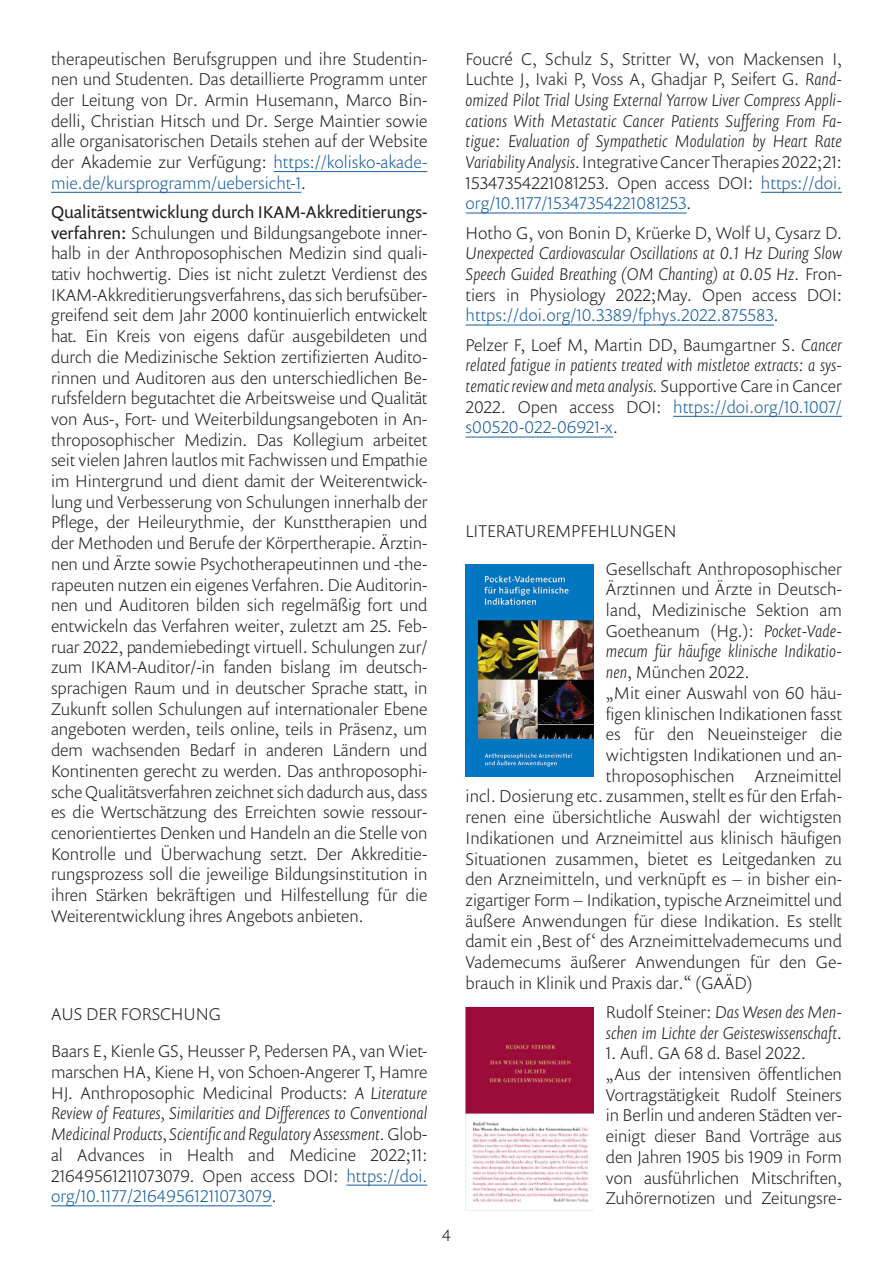
<style>
.page{position:relative;width:893px;height:1263px;background:#fff}
.page>*{position:absolute;margin:0;border:0;box-sizing:border-box;transform-origin:0 0}
.t1{font:300 17.25px/20.7px "Prenton RP Pro";color:#231f20;text-align:justify}
.t2{font:italic 300 17.25px/20.7px "Prenton RP Pro";color:#231f20;text-align:justify}
.t3{font:300 16.5px "Prenton RP Pro";color:#231f20}
.s1{color:#175d9e}
.s2{font-weight:400}
.s3{font-style:italic}
.s4{font-style:normal}
.s5{font-style:normal;color:#175d9e}
</style>
<div class="page">
<hr style="left:273px;top:171px;width:154px;height:1px;background:#175d9e">
<hr style="left:51px;top:192px;width:250px;height:1px;background:#175d9e">
<hr style="left:346px;top:1185px;width:81px;height:1px;background:#175d9e">
<hr style="left:51px;top:1205px;width:221px;height:1px;background:#175d9e">
<hr style="left:761px;top:192px;width:81px;height:1px;background:#175d9e">
<hr style="left:466px;top:213px;width:221px;height:1px;background:#175d9e">
<hr style="left:466px;top:325px;width:308px;height:1px;background:#175d9e">
<hr style="left:673px;top:416px;width:169px;height:1px;background:#175d9e">
<hr style="left:466px;top:437px;width:147px;height:1px;background:#175d9e">
<img style="left:466px;top:564px;width:127px;height:213px">
<img style="left:466px;top:1006px;width:127px;height:205px">
<p class="t1" style="left:51px;top:48px;width:378px">therapeutischen Berufsgruppen und ihre Studentin&shy;nen und Studenten. Das detaillierte Programm unter der Leitung von Dr. Armin Husemann, Marco Bin&shy;delli, Christian Hitsch und Dr. Serge Maintier sowie alle organisatorischen Details stehen auf der Website der Akademie zur Verfügung: <span class="s1">https://kolisko-akade&shy;mie.de/kursprogramm/uebersicht-1</span>.</p>
<p class="t1" style="left:51px;top:201px;width:378px"><span class="s2">Qualitätsentwicklung durch IKAM-Akkreditierungs&shy;verfahren:</span> Schulungen und Bildungsangebote inner&shy;halb in der Anthroposophischen Medizin sind quali&shy;tativ hochwertig. Dies ist nicht zuletzt Verdienst des IKAM-Akkreditierungsverfahrens, das sich berufsüber&shy;greifend seit dem Jahr 2000 kontinuierlich entwickelt hat. Ein Kreis von eigens dafür ausgebildeten und durch die Medizinische Sektion zertifizierten Audito&shy;rinnen und Auditoren aus den unterschiedlichen Be&shy;rufsfeldern begutachtet die Arbeitsweise und Qualität von Aus-, Fort- und Weiterbildungsangeboten in An&shy;throposophischer Medizin. Das Kollegium arbeitet seit vielen Jahren lautlos mit Fachwissen und Empathie im Hintergrund und dient damit der Weiterentwick&shy;lung und Verbesserung von Schulungen innerhalb der Pflege, der Heileurythmie, der Kunsttherapien und der Methoden und Berufe der Körpertherapie. Ärztin&shy;nen und Ärzte sowie Psychotherapeutinnen und -the&shy;rapeuten nutzen ein eigenes Verfahren. Die Auditorin&shy;nen und Auditoren bilden sich regelmäßig fort und entwickeln das Verfahren weiter, zuletzt am 25. Feb&shy;ruar 2022, pandemiebedingt virtuell. Schulungen zur/ zum IKAM-Auditor/-in fanden bislang im deutsch&shy;sprachigen Raum und in deutscher Sprache statt, in Zukunft sollen Schulungen auf internationaler Ebene angeboten werden, teils online, teils in Präsenz, um dem wachsenden Bedarf in anderen Ländern und Kontinenten gerecht zu werden. Das anthroposophi&shy;sche Qualitätsverfahren zeichnet sich dadurch aus, dass es die Wertschätzung des Erreichten sowie ressour&shy;cenorientiertes Denken und Handeln an die Stelle von Kontrolle und Überwachung setzt. Der Akkreditie&shy;rungsprozess soll die jeweilige Bildungsinstitution in ihren Stärken bekräftigen und Hilfestellung für die Weiterentwicklung ihres Angebots anbieten.</p>
<p class="t1" style="left:51px;top:1003px;width:171px">AUS DER FORSCHUNG</p>
<p class="t1" style="left:51px;top:1040px;width:378px">Baars E, Kienle GS, Heusser P, Pedersen PA, van Wiet&shy;marschen HA, Kiene H, von Schoen-Angerer T, Hamre HJ. Anthroposophic Medicinal Products: <span class="s3">A Literature Review of Features, Similarities and Differences to Conventional Medicinal Products, Scientific and Regulatory Assessment</span>. Glob&shy;al Advances in Health and Medicine 2022;11:<br>21649561211073079. Open access DOI: <span class="s1">https://doi. org/10.1177/21649561211073079</span>.</p>
<p class="t3" style="left:442px;top:1223px;width:10px">4</p>
<p class="t2" style="left:466px;top:48px;width:378px"><span class="s4">Foucré C, Schulz S, Stritter W, von Mackensen I, Luchte J, Ivaki P, Voss A, Ghadjar P, Seifert G.</span> Rand&shy;omized Pilot Trial Using External Yarrow Liver Compress Appli&shy;cations With Metastatic Cancer Patients Suffering From Fa&shy;tigue: Evaluation of Sympathetic Modulation by Heart Rate Variability Analysis<span class="s4">. Integrative Cancer Therapies 2022;21:<br>15347354221081253. Open access DOI:</span> <span class="s5">https://doi. org/10.1177/15347354221081253</span><span class="s4">.</span></p>
<p class="t2" style="left:466px;top:222px;width:378px"><span class="s4">Hotho G, von Bonin D, Krüerke D, Wolf U, Cysarz D.<br></span>Unexpected Cardiovascular Oscillations at 0.1 Hz During Slow Speech Guided Breathing (OM Chanting) at 0.05 Hz<span class="s4">. Fron&shy;tiers in Physiology 2022;May. Open access DOI: </span><span class="s5">https://doi.org/10.3389/fphys.2022.875583</span><span class="s4">.</span></p>
<p class="t2" style="left:466px;top:334px;width:378px"><span class="s4">Pelzer F, Loef M, Martin DD, Baumgartner S.</span> Cancer related fatigue in patients treated with mistletoe extracts: a sys&shy;tematic review and meta analysis. <span class="s4">Supportive Care in Cancer 2022. Open access DOI:</span> <span class="s5">https://doi.org/10.1007/ s00520-022-06921-x</span><span class="s4">.</span></p>
<p class="t1" style="left:466px;top:520px;width:212px">LITERATUREMPFEHLUNGEN</p>
<p class="t1" style="left:606px;top:558px;width:237px">Gesellschaft Anthroposophischer Ärztinnen und Ärzte in Deutsch&shy;land, Medizinische Sektion am Goetheanum (Hg.): <span class="s3">Pocket-Vade&shy;mecum für häufige klinische Indikatio&shy;nen</span>, München 2022.</p>
<p class="t1" style="left:606px;top:682px;width:237px">„Mit einer Auswahl von 60 häu-</p>
<p class="t1" style="left:606px;top:703px;width:237px">figen klinischen Indikationen fasst</p>
<p class="t1" style="left:606px;top:723px;width:237px">es für den Neueinsteiger die</p>
<p class="t1" style="left:606px;top:744px;width:237px">wichtigsten Indikationen und an-</p>
<p class="t1" style="left:606px;top:765px;width:237px">throposophischen Arzneimittel</p>
<p class="t1" style="left:466px;top:785px;width:378px">incl. Dosierung etc. zusammen, stellt es für den Erfah-</p>
<p class="t1" style="left:466px;top:806px;width:378px">renen eine übersichtliche Auswahl der wichtigsten</p>
<p class="t1" style="left:466px;top:827px;width:378px">Indikationen und Arzneimittel aus klinisch häufigen</p>
<p class="t1" style="left:466px;top:847px;width:378px">Situationen zusammen, bietet es Leitgedanken zu</p>
<p class="t1" style="left:466px;top:868px;width:378px">den Arzneimitteln, und verknüpft es – in bisher ein-</p>
<p class="t1" style="left:466px;top:889px;width:378px">zigartiger Form – Indikation, typische Arzneimittel und</p>
<p class="t1" style="left:466px;top:910px;width:378px">äußere Anwendungen für diese Indikation. Es stellt</p>
<p class="t1" style="left:466px;top:930px;width:378px">damit ein ‚Best of‘ des Arzneimittelvademecums und</p>
<p class="t1" style="left:466px;top:951px;width:378px">Vademecums äußerer Anwendungen für den Ge-</p>
<p class="t1" style="left:466px;top:972px;width:289px">brauch in Klinik und Praxis dar.“ (GAÄD)</p>
<p class="t2" style="left:606px;top:1001px;width:237px"><span class="s4">Rudolf Steiner:</span> Das Wesen des Men&shy;schen im Lichte der Geisteswissenschaft<span class="s4">.</span></p>
<p class="t1" style="left:606px;top:1042px;width:201px">1. Aufl. GA 68 d. Basel 2022.</p>
<p class="t1" style="left:606px;top:1063px;width:238px">„Aus der intensiven öffentlichen Vortragstätigkeit Rudolf Steiners in Berlin und anderen Städten ver&shy;einigt dieser Band Vorträge aus den Jahren 1905 bis 1909 in Form von ausführlichen Mitschriften, Zuhörernotizen und Zeitungsre-</p>
</div>
